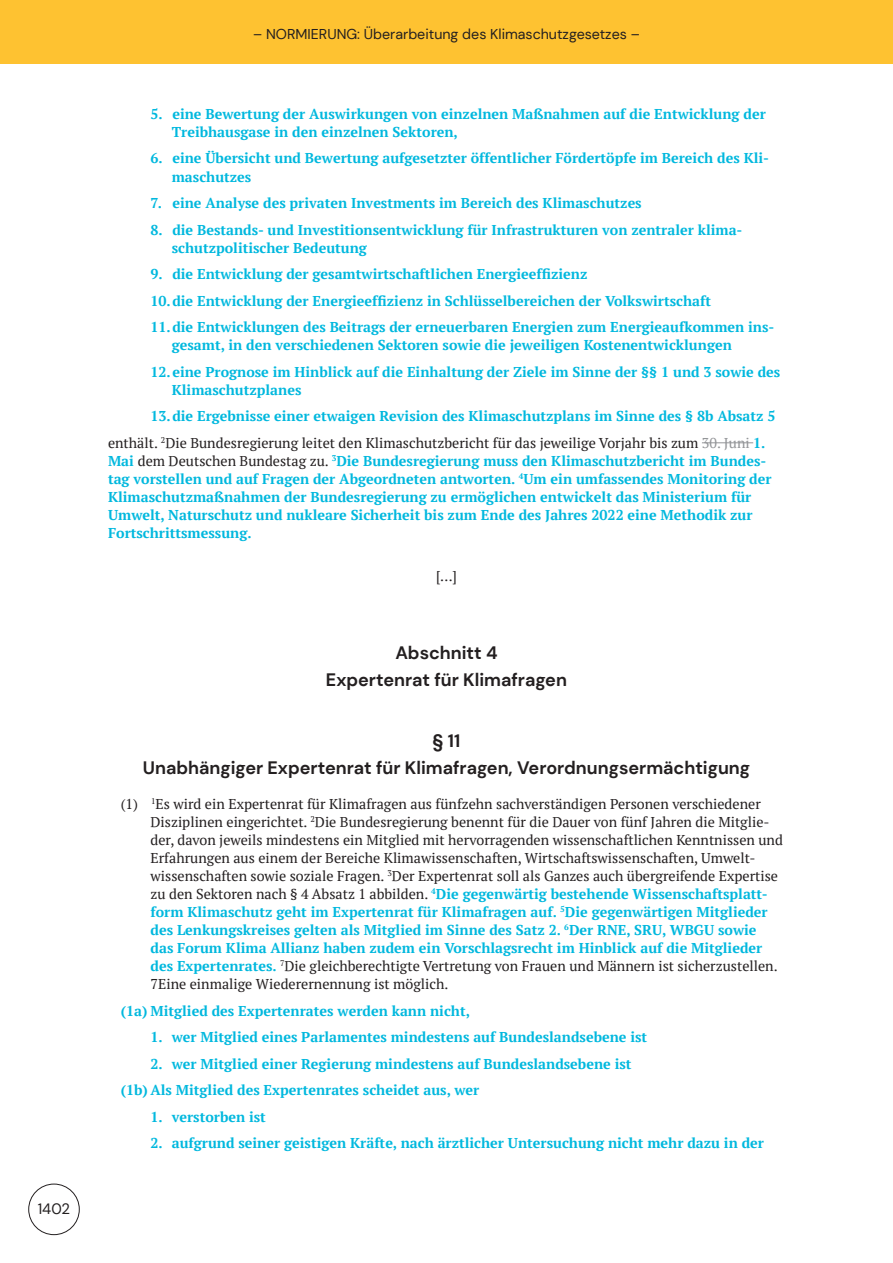
<style>
.page{position:relative;width:893px;height:1263px;background:#fff}
.page>*{position:absolute;margin:0;border:0;box-sizing:border-box;transform-origin:0 0}
.Überschrift{font:700 18px/27px "DM Sans";color:#231f20;text-align:center}
.Überschrift___Gesetz{font:700 18px/27px "DM Sans";color:#231f20;text-align:center}
.t1{font:15px "DM Sans";color:#231f20}
.Text_NORM{font:700 14.25px/18px "PT Serif";color:#00b8de}
.Auslassung{font:14.25px/18px "PT Serif";color:#231f20}
.t2{font:14.25px "DM Sans";color:#231f20}
.s1{font-weight:400;color:#231f20}
.s2{font-weight:400;color:#939598}
.s3{font-weight:700;color:#00b8de}
</style>
<div class="page">
<div style="left:0;top:0;width:893px;height:64px;background:#fec231"></div>
<div style="left:28px;top:1184px;width:52px;height:51px;border:1px solid #231f20;border-radius:50%"></div>
<hr style="left:702px;top:442px;width:51px;height:1px;background:#939598">
<p class="t1" style="left:38px;top:1200px;width:34px">1402</p>
<p class="t2" style="left:253px;top:25px;width:388px">– NORMIERUNG: Überarbeitung des Klimaschutzgesetzes –</p>
<p class="Text_NORM" style="left:172px;top:105px;width:595px;text-indent:-21px">5. eine Bewertung der Auswirkungen von einzelnen Maßnahmen auf die Entwicklung der<br>Treibhausgase in den einzelnen Sektoren,</p>
<p class="Text_NORM" style="left:172px;top:149px;width:599px;text-indent:-21px">6. eine Übersicht und Bewertung aufgesetzter öffentlicher Fördertöpfe im Bereich des Kli&shy;maschutzes</p>
<p class="Text_NORM" style="left:151px;top:194px;width:493px">7. eine Analyse des privaten Investments im Bereich des Klimaschutzes</p>
<p class="Text_NORM" style="left:172px;top:220px;width:572px;text-indent:-21px">8. die Bestands- und Investitionsentwicklung für Infrastrukturen von zentraler klima&shy;schutzpolitischer Bedeutung</p>
<p class="Text_NORM" style="left:151px;top:265px;width:438px">9. die Entwicklung der gesamtwirtschaftlichen Energieeffizienz</p>
<p class="Text_NORM" style="left:151px;top:291px;width:562px">10.die Entwicklung der Energieeffizienz in Schlüsselbereichen der Volkswirtschaft</p>
<p class="Text_NORM" style="left:172px;top:318px;width:604px;text-indent:-21px">11.die Entwicklungen des Beitrags der erneuerbaren Energien zum Energieaufkommen ins&shy;gesamt, in den verschiedenen Sektoren sowie die jeweiligen Kostenentwicklungen</p>
<p class="Text_NORM" style="left:172px;top:362px;width:610px;text-indent:-21px">12.eine Prognose im Hinblick auf die Einhaltung der Ziele im Sinne der §§ 1 und 3 sowie des<br>Klimaschutzplanes</p>
<p class="Text_NORM" style="left:151px;top:407px;width:626px">13.die Ergebnisse einer etwaigen Revision des Klimaschutzplans im Sinne des § 8b Absatz 5</p>
<p class="Text_NORM" style="left:108px;top:433px;width:665px"><span class="s1">enthält.</span> <sup>2</sup><span class="s1">Die Bundesregierung leitet den Klimaschutzbericht für das jeweilige Vorjahr bis zum</span> <span class="s2">30. Juni</span> 1.<br>Mai <span class="s1">dem Deutschen Bundestag zu.</span> <sup>3</sup>Die Bundesregierung muss den Klimaschutzbericht im Bundes&shy;tag vorstellen und auf Fragen der Abgeordneten antworten. <sup>4</sup>Um ein umfassendes Monitoring der Klimaschutzmaßnahmen der Bundesregierung zu ermöglichen entwickelt das Ministerium für Umwelt, Naturschutz und nukleare Sicherheit bis zum Ende des Jahres 2022 eine Methodik zur Fortschrittsmessung.</p>
<p class="Auslassung" style="left:436px;top:567px;width:22px">[…]</p>
<p class="Überschrift___Gesetz" style="left:326px;top:639px;width:243px">Abschnitt 4<br>Expertenrat für Klimafragen</p>
<p class="Überschrift" style="left:143px;top:727px;width:609px">§ 11<br>Unabhängiger Expertenrat für Klimafragen, Verordnungsermächtigung</p>
<p class="Auslassung" style="left:151px;top:795px;width:634px;text-indent:-30px">(1) <sup>1</sup>Es wird ein Expertenrat für Klimafragen aus fünfzehn sachverständigen Personen verschiedener Disziplinen eingerichtet. <sup>2</sup>Die Bundesregierung benennt für die Dauer von fünf Jahren die Mitglie&shy;der, davon jeweils mindestens ein Mitglied mit hervorragenden wissenschaftlichen Kenntnissen und Erfahrungen aus einem der Bereiche Klimawissenschaften, Wirtschaftswissenschaften, Umwelt&shy;wissenschaften sowie soziale Fragen. <sup>3</sup>Der Expertenrat soll als Ganzes auch übergreifende Expertise zu den Sektoren nach § 4 Absatz 1 abbilden. <sup>4</sup><span class="s3">Die gegenwärtig bestehende Wissenschaftsplatt&shy;form Klimaschutz geht im Expertenrat für Klimafragen auf.</span> <sup>5</sup><span class="s3">Die gegenwärtigen Mitglieder des Lenkungskreises gelten als Mitglied im Sinne des Satz 2.</span> <sup>6</sup><span class="s3">Der RNE, SRU, WBGU sowie das Forum Klima Allianz haben zudem ein Vorschlagsrecht im Hinblick auf die Mitglieder des Expertenrates.</span> <sup>7</sup>Die gleichberechtigte Vertretung von Frauen und Männern ist sicherzustellen.<br>7Eine einmalige Wiederernennung ist möglich.</p>
<p class="Text_NORM" style="left:121px;top:1001px;width:351px">(1a) Mitglied des Expertenrates werden kann nicht,</p>
<p class="Text_NORM" style="left:151px;top:1028px;width:498px">1. wer Mitglied eines Parlamentes mindestens auf Bundeslandsebene ist</p>
<p class="Text_NORM" style="left:151px;top:1054px;width:482px">2. wer Mitglied einer Regierung mindestens auf Bundeslandsebene ist</p>
<p class="Text_NORM" style="left:121px;top:1081px;width:360px">(1b) Als Mitglied des Expertenrates scheidet aus, wer</p>
<p class="Text_NORM" style="left:151px;top:1107px;width:117px">1. verstorben ist</p>
<p class="Text_NORM" style="left:151px;top:1134px;width:615px">2. aufgrund seiner geistigen Kräfte, nach ärztlicher Untersuchung nicht mehr dazu in der</p>
</div>
